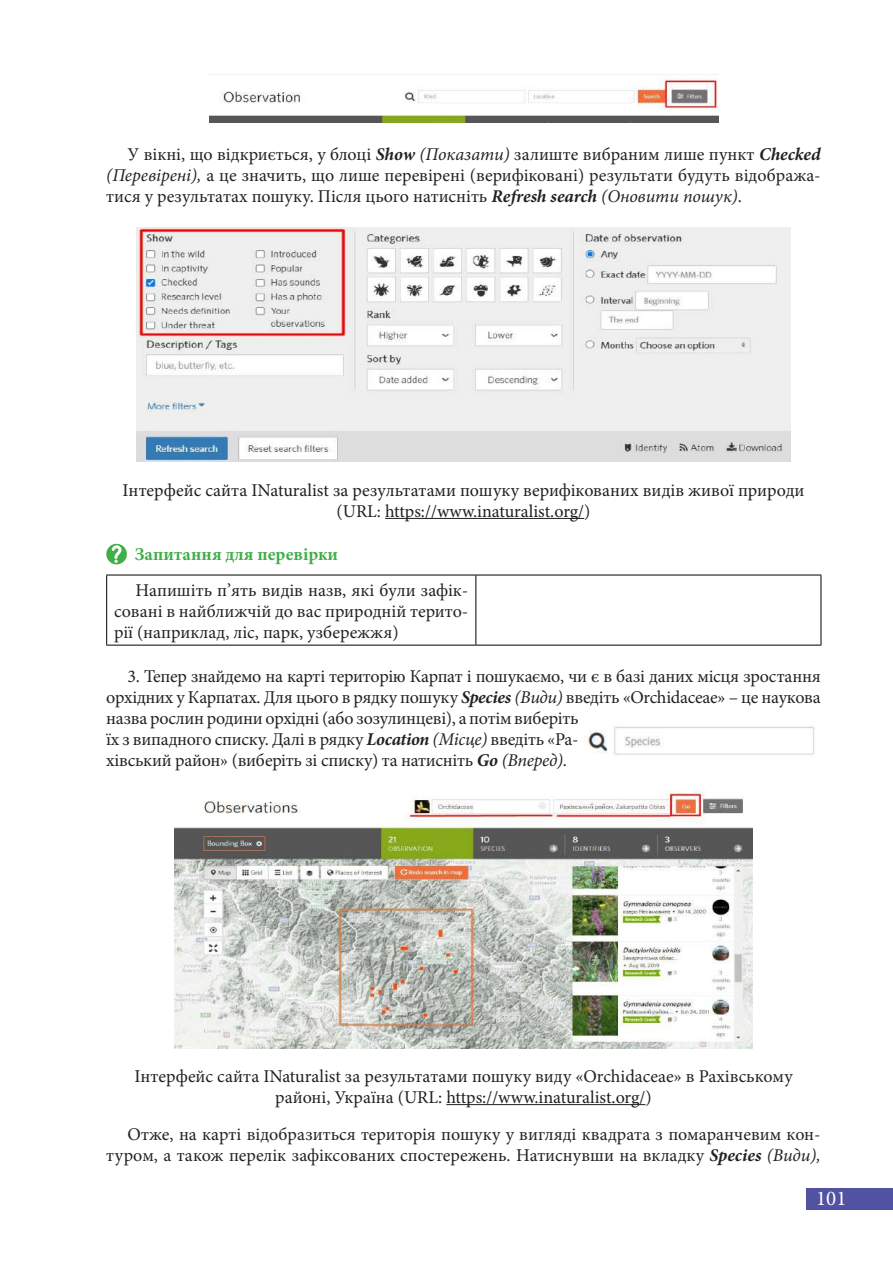
<style>
.page{position:relative;width:893px;height:1263px;background:#fff}
.page>*{position:absolute;margin:0;border:0;box-sizing:border-box;transform-origin:0 0}
.t1{font:21px "Minion Pro";color:#fff}
.t2{font:18px/21px "Minion Pro";letter-spacing:-.01em;color:#222;text-align:justify}
.t3{font:18px/21px "Minion Pro";color:#231f20;text-align:center}
.t4{font:700 18px "Minion Pro";color:#40ae49}
.s1{font-weight:700;font-style:italic}
.s2{font-style:italic}
.s3{color:#222}
</style>
<div class="page">
<div style="left:806px;top:1188px;width:87px;height:22px;background:#5252a2"></div>
<hr style="left:385px;top:518px;width:199px;height:1px;background:#231f20">
<hr style="left:446px;top:1104px;width:199px;height:1px;background:#231f20">
<img style="left:209px;top:74px;width:509px;height:48px">
<img style="left:137px;top:228px;width:653px;height:233px">
<div style="left:106px;top:544px;width:21px;height:20px;background:#40ae49;border-radius:50%"></div>
<svg style="left:112px;top:545px;width:10px;height:18px"></svg>
<hr style="left:106px;top:575px;width:370px;height:1px;background:#000">
<hr style="left:106px;top:575px;width:1px;height:70px;background:#000">
<hr style="left:476px;top:575px;width:345px;height:1px;background:#000">
<hr style="left:475px;top:575px;width:1px;height:70px;background:#000">
<hr style="left:821px;top:575px;width:1px;height:70px;background:#000">
<hr style="left:106px;top:645px;width:370px;height:1px;background:#000">
<hr style="left:476px;top:645px;width:345px;height:1px;background:#000">
<img style="left:175px;top:791px;width:577px;height:257px">
<img style="left:587px;top:726px;width:228px;height:29px">
<p class="t2" style="left:106px;top:144px;width:716px;text-indent:21px">У вікні, що відкриється, у блоці <span class="s1">Show</span> <span class="s2">(Показати)</span> залиште вибраним лише пункт <span class="s1">Checked </span><span class="s2">(Перевірені),</span> а це значить, що лише перевірені (верифіковані) результати будуть відобража&shy;тися у результатах пошуку. Після цього натисніть <span class="s1">Refresh search</span> <span class="s2">(Оновити пошук)</span>.</p>
<p class="t3" style="left:123px;top:479px;width:683px">Інтерфейс сайта INaturalist за результатами пошуку верифікованих видів живої природи (URL: https://www.inaturalist.org/<span class="s3">)</span></p>
<p class="t4" style="left:135px;top:542px;width:205px">Запитання для перевірки</p>
<p class="t2" style="left:114px;top:579px;width:356px;text-indent:21px">Напишіть п’ять видів назв, які були зафік&shy;совані в найближчій до вас природній терито&shy;рії (наприклад, ліс, парк, узбережжя)</p>
<p class="t2" style="left:106px;top:665px;width:716px;text-align:left;text-indent:21px">3. Тепер знайдемо на карті територію Карпат і пошукаємо, чи є в базі даних місця зростання орхідних у Карпатах. Для цього в рядку пошуку <span class="s1">Species</span> <span class="s2">(Види)</span> введіть «Orchidaceae» – це наукова назва рослин родини орхідні (або зозулинцеві), а потім виберіть<br>їх з випадного списку. Далі в рядку <span class="s1">Location</span> <span class="s2">(Місце)</span> введіть «Ра-<br>хівський район» (виберіть зі списку) та натисніть <span class="s1">Go</span> <span class="s2">(Вперед)</span>.</p>
<p class="t3" style="left:134px;top:1066px;width:660px">Інтерфейс сайта INaturalist за результатами пошуку виду «<span class="s3">Orchidaceae» в Рахівському районі, Україна</span> (URL: https://www.inaturalist.org/<span class="s3">)</span></p>
<p class="t2" style="left:106px;top:1124px;width:716px;text-align:right">Отже, на карті відобразиться територія пошуку у вигляді квадрата з помаранчевим кон&shy;туром, а також перелік зафіксованих спостережень. Натиснувши на вкладку <span class="s1">Species</span> <span class="s2">(Види),</span></p>
<p class="t1" style="left:816px;top:1184px;width:32px">101</p>
</div>
